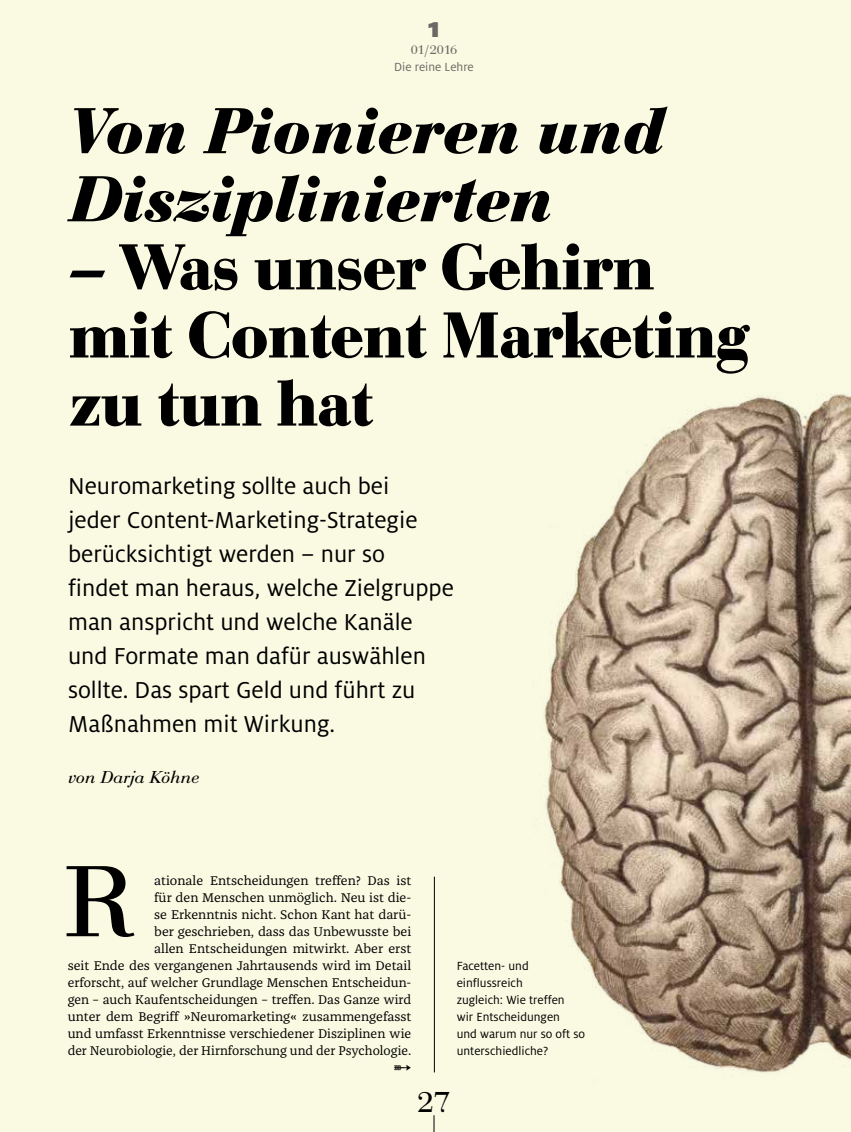
<style>
.page{position:relative;width:851px;height:1132px;background:#fff}
.page>*{position:absolute;margin:0;border:0;box-sizing:border-box;transform-origin:0 0}
.t1{font:105px "Bauer Bodoni T";color:#000}
.t2{font:700 67.5px/68.1px "Bauer Bodoni T";letter-spacing:-.025em;color:#000}
.t3{font:italic 700 67.5px/68.1px "Bauer Bodoni T";color:#000}
.t4{font:30px "Bauer Bodoni T";color:#000}
.t5{font:900 30px "Milo OT";color:#6a6864}
.t6{font:25.5px/34px "Milo OT";color:#000}
.t7{font:italic 18px "Bauer Bodoni T";color:#000}
.t8{font:13.05px/17px "Franziska Pro";color:#000;text-align:right}
.t9{font:13.05px/17px "Milo OT";color:#000}
.t10{font:13.05px "Milo OT";color:#6a6864}
.t11{font:13.05px "Bauer Bodoni T";letter-spacing:-.03em;color:#6a6864}
.t12{font:700 13.05px "Franziska Pro";color:#000}
</style>
<div class="page">
<div style="left:0;top:0;width:850px;height:1131px;background:#fafae3"></div>
<hr style="left:434px;top:876px;width:1px;height:195px;background:#000">
<img style="left:544px;top:394px;width:306px;height:679px">
<svg style="left:433px;top:1115px;width:1px;height:16px"></svg>
<h3 class="t5" style="left:428px;top:10px;width:13px">1</h3>
<p class="t11" style="left:410px;top:42px;width:48px">01/2016</p>
<p class="t10" style="left:394px;top:59px;width:81px">Die reine Lehre</p>
<h2 class="t3" style="left:68px;top:96px;width:597px">Von Pionieren und<br>Disziplinierten</h2>
<h2 class="t2" style="left:68px;top:232px;width:682px">– Was unser Gehirn mit Content Marketing zu tun hat</h2>
<p class="t6" style="left:68px;top:468px;width:387px">Neuromarketing sollte auch bei<br>jeder Content-Marketing-Strategie berücksichtigt werden – nur so<br>findet man heraus, welche Zielgruppe man anspricht und welche Kanäle und Formate man dafür auswählen sollte. Das spart Geld und führt zu<br>Maßnahmen mit Wirkung.</p>
<h3 class="t7" style="left:68px;top:766px;width:133px">von Darja Köhne</h3>
<h1 class="t1" style="left:63px;top:839px;width:75px">R</h1>
<p class="t8" style="left:68px;top:871px;width:345px">ationale Entscheidungen treffen? Das ist<br>für den Menschen unmöglich. Neu ist die-<br>se Erkenntnis nicht. Schon Kant hat darü-<br>ber geschrieben, dass das Unbewusste bei<br>allen Entscheidungen mitwirkt. Aber erst<br>seit Ende des vergangenen Jahrtausends wird im Detail erforscht, auf welcher Grundlage Menschen Entscheidun&shy;gen – auch Kaufentscheidungen – treffen. Das Ganze wird unter dem Begriff »Neuromarketing« zusammengefasst und umfasst Erkenntnisse verschiedener Disziplinen wie der Neurobiologie, der Hirnforschung und der Psychologie.</p>
<p class="t12" style="left:394px;top:1059px;width:19px">➵</p>
<p class="t9" style="left:456px;top:957px;width:130px">Facetten- und einflussreich<br>zugleich: Wie treffen<br>wir Entscheidungen<br>und warum nur so oft so unterschiedliche?</p>
<h3 class="t4" style="left:417px;top:1083px;width:34px">27</h3>
</div>
